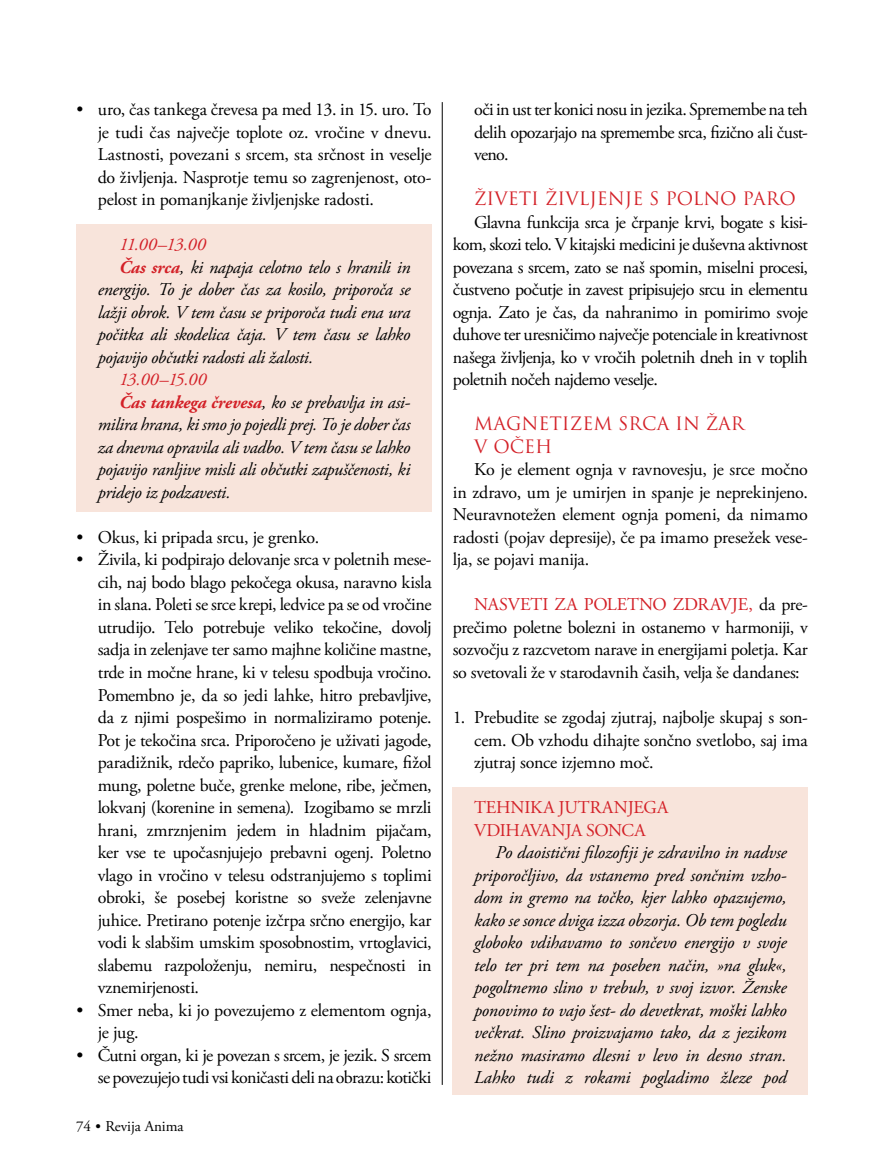
<style>
.page{position:relative;width:893px;height:1170px;background:#fff}
.page>*{position:absolute;margin:0;border:0;box-sizing:border-box;transform-origin:0 0}
.t1{font:18px/22.5px "Adobe Garamond Pro";letter-spacing:-.02em;color:#000;text-align:justify}
.t2{font:italic 18px/22.5px "Adobe Garamond Pro";letter-spacing:-.02em;color:#000;text-align:justify}
.t3{font:18px/22.5px "Trajan Pro";color:#d32027}
.t4{font:18px/22.5px "Adobe Garamond Pro";letter-spacing:-.01em;color:#d32027}
.t5{font:italic 18px "Adobe Garamond Pro";letter-spacing:-.015em;color:#d32027}
.t6{font:15px "Adobe Garamond Pro";color:#000}
.s1{font-weight:700;color:#d32027}
.s2{color:#d32027}
</style>
<div class="page">
<div style="left:76px;top:225px;width:355px;height:287px;background:#f8e4db"></div>
<div style="left:453px;top:787px;width:355px;height:307px;background:#f8e4db"></div>
<hr style="left:442px;top:102px;width:1px;height:982px;background:#000">
<p class="t1" style="left:98px;top:99px;width:335px;text-indent:-21px">• uro, čas tankega črevesa pa med 13. in 15. uro. To je tudi čas največje toplote oz. vročine v dnevu.<br>Lastnosti, povezani s srcem, sta srčnost in veselje do življenja. Nasprotje temu so zagrenjenost, oto&shy;pelost in pomanjkanje življenjske radosti.</p>
<p class="t5" style="left:119px;top:234px;width:88px">11.00–13.00</p>
<p class="t2" style="left:119px;top:256px;width:293px"><span class="s1">Čas srca</span>, ki napaja celotno telo s hranili in</p>
<p class="t2" style="left:98px;top:279px;width:314px">energijo. To je dober čas za kosilo, priporoča se</p>
<p class="t2" style="left:98px;top:301px;width:314px">lažji obrok. V tem času se priporoča tudi ena ura</p>
<p class="t2" style="left:98px;top:324px;width:314px">počitka ali skodelica čaja. V tem času se lahko</p>
<p class="t2" style="left:98px;top:346px;width:217px">pojavijo občutki radosti ali žalosti.</p>
<p class="t5" style="left:119px;top:369px;width:89px">13.00–15.00</p>
<p class="t2" style="left:119px;top:391px;width:293px"><span class="s1">Čas tankega črevesa</span>, ko se prebavlja in asi-</p>
<p class="t2" style="left:98px;top:414px;width:314px">milira hrana, ki smo jo pojedli prej. To je dober čas</p>
<p class="t2" style="left:98px;top:436px;width:314px">za dnevna opravila ali vadbo. V tem času se lahko</p>
<p class="t2" style="left:98px;top:459px;width:314px">pojavijo ranljive misli ali občutki zapuščenosti, ki</p>
<p class="t2" style="left:98px;top:481px;width:134px">pridejo iz podzavesti.</p>
<p class="t1" style="left:77px;top:526px;width:244px">• Okus, ki pripada srcu, je grenko.</p>
<p class="t1" style="left:98px;top:549px;width:335px;text-indent:-21px">• Živila, ki podpirajo delovanje srca v poletnih mese&shy;cih, naj bodo blago pekočega okusa, naravno kisla in slana. Poleti se srce krepi, ledvice pa se od vročine utrudijo. Telo potrebuje veliko tekočine, dovolj sadja in zelenjave ter samo majhne količine mastne, trde in močne hrane, ki v telesu spodbuja vročino.<br>Pomembno je, da so jedi lahke, hitro prebavljive, da z njimi pospešimo in normaliziramo potenje.<br>Pot je tekočina srca. Priporočeno je uživati jagode, paradižnik, rdečo papriko, lubenice, kumare, fižol mung, poletne buče, grenke melone, ribe, ječmen, lokvanj (korenine in semena). Izogibamo se mrzli hrani, zmrznjenim jedem in hladnim pijačam, ker vse te upočasnjujejo prebavni ogenj. Poletno vlago in vročino v telesu odstranjujemo s toplimi obroki, še posebej koristne so sveže zelenjavne juhice. Pretirano potenje izčrpa srčno energijo, kar vodi k slabšim umskim sposobnostim, vrtoglavici, slabemu razpoloženju, nemiru, nespečnosti in vznemirjenosti.</p>
<p class="t1" style="left:98px;top:999px;width:335px;text-indent:-21px">• Smer neba, ki jo povezujemo z elementom ognja, je jug.</p>
<p class="t1" style="left:77px;top:1044px;width:357px;text-align:right">• Čutni organ, ki je povezan s srcem, je jezik. S srcem se povezujejo tudi vsi koničasti deli na obrazu: kotički</p>
<p class="t6" style="left:76px;top:1116px;width:109px">74 • Revija Anima</p>
<p class="t1" style="left:474px;top:99px;width:335px">oči in ust ter konici nosu in jezika. Spremembe na teh delih opozarjajo na spremembe srca, fizično ali čust&shy;veno.</p>
<p class="t3" style="left:474px;top:187px;width:323px">ŽIVETI ŽIVLJENJE S POLNO PARO</p>
<p class="t1" style="left:453px;top:211px;width:357px;text-indent:21px">Glavna funkcija srca je črpanje krvi, bogate s kisi&shy;kom, skozi telo. V kitajski medicini je duševna aktivnost povezana s srcem, zato se naš spomin, miselni procesi, čustveno počutje in zavest pripisujejo srcu in elementu ognja. Zato je čas, da nahranimo in pomirimo svoje duhove ter uresničimo največje potenciale in kreativnost našega življenja, ko v vročih poletnih dneh in v toplih poletnih nočeh najdemo veselje.</p>
<p class="t3" style="left:474px;top:412px;width:272px">MAGNETIZEM SRCA IN ŽAR<br>V OČEH</p>
<p class="t1" style="left:453px;top:459px;width:357px;text-indent:21px">Ko je element ognja v ravnovesju, je srce močno in zdravo, um je umirjen in spanje je neprekinjeno.<br>Neuravnotežen element ognja pomeni, da nimamo radosti (pojav depresije), če pa imamo presežek vese&shy;lja, se pojavi manija.</p>
<p class="t1" style="left:453px;top:594px;width:357px;text-indent:21px"><span class="s2">NASVETI ZA POLETNO ZDRAVJE,</span> da pre&shy;prečimo poletne bolezni in ostanemo v harmoniji, v sozvočju z razcvetom narave in energijami poletja. Kar so svetovali že v starodavnih časih, velja še dandanes:</p>
<p class="t1" style="left:474px;top:706px;width:335px;text-indent:-21px">1. Prebudite se zgodaj zjutraj, najbolje skupaj s son&shy;cem. Ob vzhodu dihajte sončno svetlobo, saj ima zjutraj sonce izjemno moč.</p>
<p class="t4" style="left:474px;top:796px;width:196px">TEHNIKA JUTRANJEGA<br>VDIHAVANJA SONCA</p>
<p class="t2" style="left:474px;top:841px;width:314px;text-indent:21px">Po daoistični filozofiji je zdravilno in nadvse priporočljivo, da vstanemo pred sončnim vzho&shy;dom in gremo na točko, kjer lahko opazujemo, kako se sonce dviga izza obzorja. Ob tem pogledu globoko vdihavamo to sončevo energijo v svoje telo ter pri tem na poseben način, »na gluk«, pogoltnemo slino v trebuh, v svoj izvor. Ženske ponovimo to vajo šest- do devetkrat, moški lahko večkrat. Slino proizvajamo tako, da z jezikom nežno masiramo dlesni v levo in desno stran.<br>Lahko tudi z rokami pogladimo žleze pod</p>
</div>
